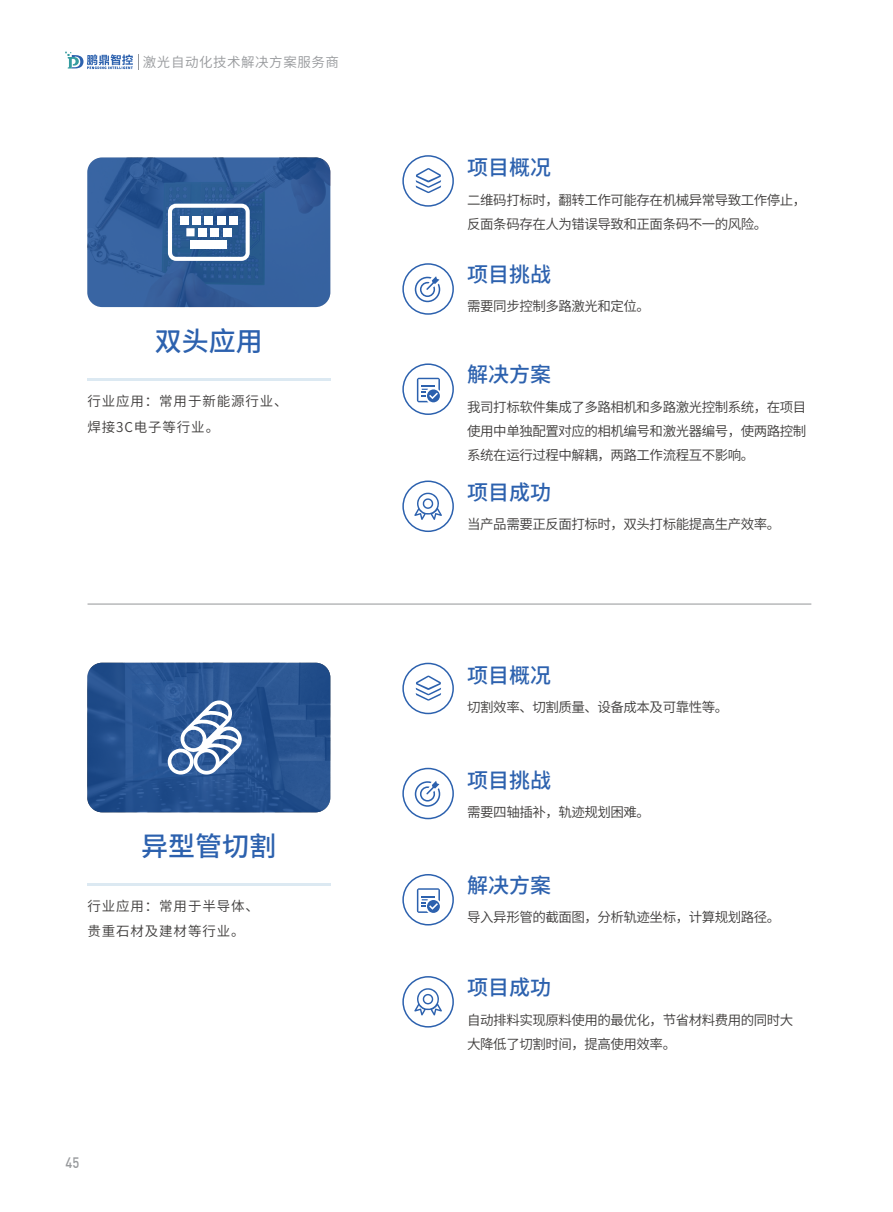
<style>
.page{position:relative;width:893px;height:1212px;background:#fff}
.page>*{position:absolute;margin:0;border:0;box-sizing:border-box;transform-origin:0 0}
.t1{font:500 27px "Source Han Sans SC";color:#2c61ae}
.t2{font:500 21px "Source Han Sans SC";color:#2c61ae}
.t3{font:500 14.85px "DIN";color:#97999c;scale:.88 1}
.t4{font:13.5px/24px "Source Han Sans SC";letter-spacing:-.035em;color:#3d3b3a}
.t5{font:13.5px/25.8px "Source Han Sans SC";letter-spacing:.065em;color:#3d3b3a}
.t6{font:13.5px "Source Han Sans SC";letter-spacing:.04em;color:#97999c}
</style>
<div class="page">
<svg style="left:65px;top:52px;width:74px;height:18px"></svg>
<svg style="left:87px;top:157px;width:243px;height:150px;fill:#36629f"></svg>
<svg style="left:87px;top:663px;width:243px;height:149px;fill:#275390"></svg>
<hr style="left:87px;top:379px;width:243px;height:2px;background:#dce9f2">
<svg style="left:417px;top:378px;width:23px;height:24px"></svg>
<svg style="left:414px;top:493px;width:28px;height:27px"></svg>
<svg style="left:416px;top:168px;width:25px;height:25px"></svg>
<svg style="left:415px;top:276px;width:25px;height:26px"></svg>
<div style="left:402px;top:155px;width:52px;height:52px;border:2px solid #2c61ae;border-radius:50%"></div>
<div style="left:402px;top:263px;width:52px;height:52px;border:2px solid #2c61ae;border-radius:50%"></div>
<div style="left:402px;top:363px;width:52px;height:52px;border:2px solid #2c61ae;border-radius:50%"></div>
<div style="left:402px;top:480px;width:52px;height:52px;border:2px solid #2c61ae;border-radius:50%"></div>
<hr style="left:88px;top:604px;width:723px;height:1px;background:#939598">
<hr style="left:87px;top:883px;width:243px;height:2px;background:#dce9f2">
<svg style="left:402px;top:663px;width:52px;height:51px"></svg>
<svg style="left:402px;top:768px;width:52px;height:51px"></svg>
<svg style="left:402px;top:874px;width:52px;height:51px"></svg>
<svg style="left:402px;top:976px;width:52px;height:51px"></svg>
<svg style="left:168px;top:204px;width:82px;height:57px"></svg>
<div style="left:223px;top:228px;width:8px;height:8px;background:#fff"></div>
<div style="left:186px;top:228px;width:9px;height:8px;background:#fff"></div>
<div style="left:180px;top:216px;width:8px;height:8px;background:#fff"></div>
<div style="left:190px;top:240px;width:37px;height:9px;background:#fff"></div>
<svg style="left:168px;top:699px;width:75px;height:75px"></svg>
<p class="t6" style="left:143px;top:54px;width:198px">激光自动化技术解决方案服务商</p>
<h1 class="t1" style="left:155px;top:326px;width:109px">双头应用</h1>
<p class="t5" style="left:88px;top:389px;width:202px">行业应用：常用于新能源行业、焊接3C电子等行业。</p>
<h1 class="t1" style="left:141px;top:831px;width:136px">异型管切割</h1>
<p class="t5" style="left:88px;top:893px;width:173px">行业应用：常用于半导体、贵重石材及建材等行业。</p>
<p class="t3" style="left:65px;top:1153px;width:17px">45</p>
<h2 class="t2" style="left:467px;top:156px;width:85px">项目概况</h2>
<p class="t4" style="left:467px;top:188px;width:341px">二维码打标时，翻转工作可能存在机械异常导致工作停止，反面条码存在人为错误导致和正面条码不一的风险。</p>
<h2 class="t2" style="left:467px;top:262px;width:85px">项目挑战</h2>
<p class="t4" style="left:467px;top:294px;width:184px">需要同步控制多路激光和定位。</p>
<h2 class="t2" style="left:467px;top:363px;width:85px">解决方案</h2>
<p class="t4" style="left:467px;top:395px;width:341px;text-align:justify">我司打标软件集成了多路相机和多路激光控制系统，在项目使用中单独配置对应的相机编号和激光器编号，使两路控制系统在运行过程中解耦，两路工作流程互不影响。</p>
<h2 class="t2" style="left:467px;top:480px;width:85px">项目成功</h2>
<p class="t4" style="left:467px;top:512px;width:315px">当产品需要正反面打标时，双头打标能提高生产效率。</p>
<h2 class="t2" style="left:467px;top:663px;width:85px">项目概况</h2>
<p class="t4" style="left:467px;top:695px;width:263px">切割效率、切割质量、设备成本及可靠性等。</p>
<h2 class="t2" style="left:467px;top:768px;width:85px">项目挑战</h2>
<p class="t4" style="left:467px;top:800px;width:184px">需要四轴插补，轨迹规划困难。</p>
<h2 class="t2" style="left:467px;top:873px;width:85px">解决方案</h2>
<p class="t4" style="left:467px;top:905px;width:315px">导入异形管的截面图，分析轨迹坐标，计算规划路径。</p>
<h2 class="t2" style="left:467px;top:976px;width:85px">项目成功</h2>
<p class="t4" style="left:467px;top:1008px;width:328px">自动排料实现原料使用的最优化，节省材料费用的同时大大降低了切割时间，提高使用效率。</p>
</div>
